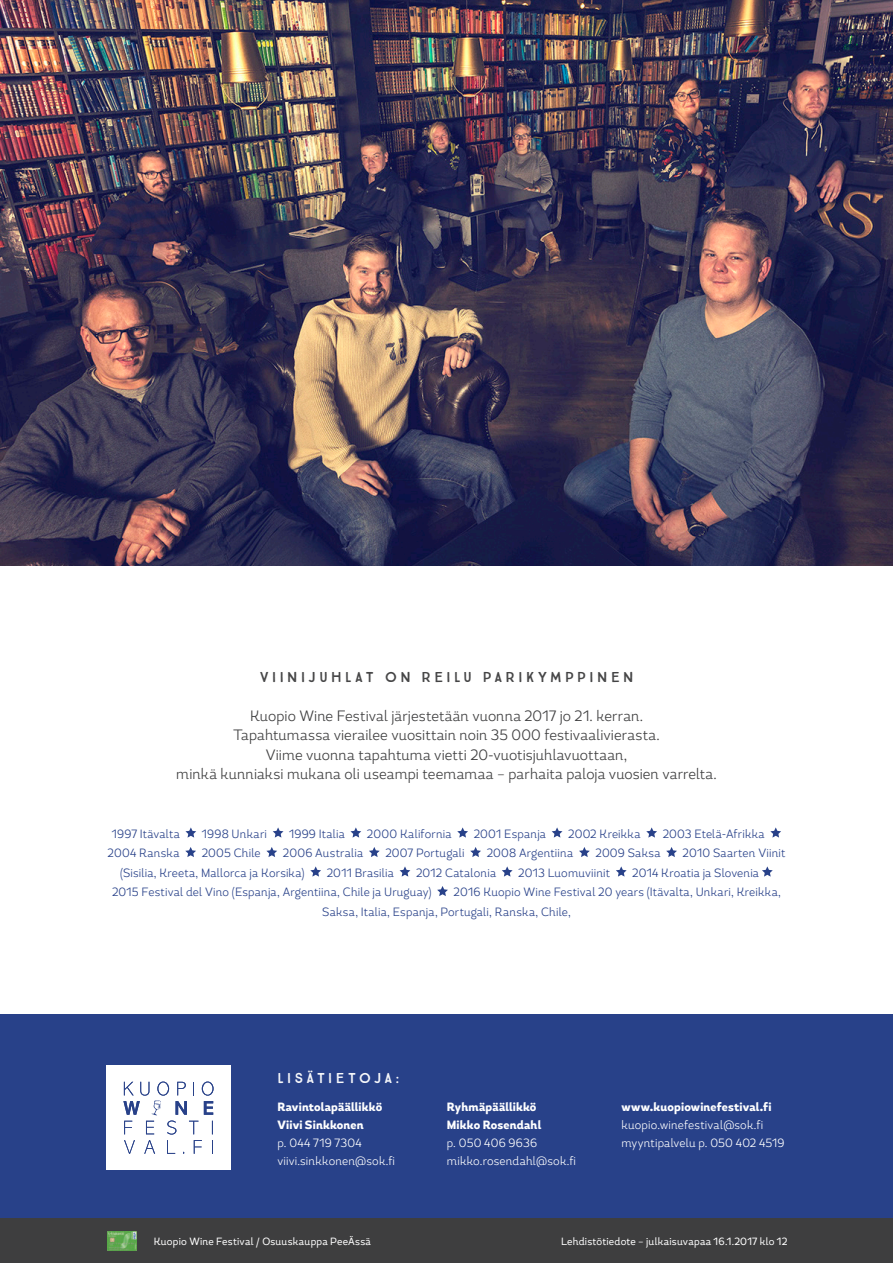
<style>
.page{position:relative;width:893px;height:1263px;background:#fff}
.page>*{position:absolute;margin:0;border:0;box-sizing:border-box;transform-origin:0 0}
.t1{font:300 15px "Magallanes Cond";letter-spacing:.005em;color:#3e3e3f}
.t2{font:14.4px "True North Textures Four";letter-spacing:.23em;color:#3e3e3f}
.t3{font:14.4px "True North Textures Four";letter-spacing:.21em;color:#fff}
.t4{font:300 12px/19.5px "Magallanes Cond";letter-spacing:.015em;color:#284189}
.t5{font:300 12px "Magallanes Cond";letter-spacing:.015em;color:#fff}
.t6{font:800 12px "Magallanes Cond";letter-spacing:.015em;color:#fff}
.t7{font:10.5px "Magallanes Cond";letter-spacing:.02em;color:#fff}
</style>
<div class="page">
<div style="left:0;top:1015px;width:893px;height:203px;background:#284189"></div>
<div style="left:106px;top:1066px;width:125px;height:104px;background:#fff"></div>
<svg style="left:123px;top:1081px;width:91px;height:53px"></svg>
<svg style="left:124px;top:1140px;width:11px;height:14px"></svg>
<svg style="left:212px;top:1140px;width:1px;height:14px"></svg>
<svg style="left:194px;top:1140px;width:8px;height:14px"></svg>
<svg style="left:167px;top:1140px;width:8px;height:14px"></svg>
<svg style="left:144px;top:1140px;width:11px;height:14px"></svg>
<svg style="left:185px;top:827px;width:11px;height:11px"></svg>
<svg style="left:273px;top:827px;width:10px;height:11px"></svg>
<svg style="left:350px;top:827px;width:11px;height:11px"></svg>
<svg style="left:457px;top:827px;width:11px;height:11px"></svg>
<svg style="left:552px;top:827px;width:10px;height:11px"></svg>
<svg style="left:646px;top:827px;width:11px;height:11px"></svg>
<svg style="left:770px;top:827px;width:11px;height:11px"></svg>
<svg style="left:185px;top:847px;width:11px;height:10px"></svg>
<svg style="left:266px;top:847px;width:11px;height:10px"></svg>
<svg style="left:369px;top:847px;width:11px;height:10px"></svg>
<svg style="left:470px;top:847px;width:11px;height:10px"></svg>
<svg style="left:579px;top:847px;width:11px;height:10px"></svg>
<svg style="left:666px;top:847px;width:11px;height:10px"></svg>
<svg style="left:310px;top:866px;width:11px;height:11px"></svg>
<svg style="left:400px;top:866px;width:10px;height:11px"></svg>
<svg style="left:502px;top:866px;width:11px;height:11px"></svg>
<svg style="left:616px;top:866px;width:11px;height:11px"></svg>
<svg style="left:762px;top:866px;width:11px;height:11px"></svg>
<svg style="left:437px;top:886px;width:11px;height:10px"></svg>
<div style="left:0;top:1218px;width:893px;height:45px;background:#3e3e3f"></div>
<img style="left:107px;top:1231px;width:30px;height:19px">
<img style="left:0;top:0;width:893px;height:566px">
<p class="t2" style="left:260px;top:668px;width:375px">VIINIJUHLAT ON REILU PARIKYMPPINEN</p>
<p class="t1" style="left:250px;top:706px;width:395px">Kuopio Wine Festival järjestetään vuonna 2017 jo 21. kerran.</p>
<p class="t1" style="left:233px;top:725px;width:428px">Tapahtumassa vierailee vuosittain noin 35 000 festivaalivierasta.</p>
<p class="t1" style="left:266px;top:745px;width:363px">Viime vuonna tapahtuma vietti 20-vuotisjuhlavuottaan,</p>
<p class="t1" style="left:176px;top:764px;width:542px">minkä kunniaksi mukana oli useampi teemamaa – parhaita paloja vuosien varrelta.</p>
<p class="t4" style="left:112px;top:824px;width:69px">1997 Itävalta</p>
<p class="t4" style="left:202px;top:824px;width:67px">1998 Unkari</p>
<p class="t4" style="left:289px;top:824px;width:57px">1999 Italia</p>
<p class="t4" style="left:367px;top:824px;width:86px">2000 Kalifornia</p>
<p class="t4" style="left:474px;top:824px;width:74px">2001 Espanja</p>
<p class="t4" style="left:568px;top:824px;width:74px">2002 Kreikka</p>
<p class="t4" style="left:663px;top:824px;width:103px">2003 Etelä-Afrikka</p>
<p class="t4" style="left:108px;top:843px;width:74px">2004 Ranska</p>
<p class="t4" style="left:202px;top:843px;width:60px">2005 Chile</p>
<p class="t4" style="left:283px;top:843px;width:82px">2006 Australia</p>
<p class="t4" style="left:385px;top:843px;width:81px">2007 Portugali</p>
<p class="t4" style="left:487px;top:843px;width:88px">2008 Argentiina</p>
<p class="t4" style="left:595px;top:843px;width:67px">2009 Saksa</p>
<p class="t4" style="left:683px;top:843px;width:104px">2010 Saarten Viinit</p>
<p class="t4" style="left:120px;top:863px;width:186px">(Sisilia, Kreeta, Mallorca ja Korsika)</p>
<p class="t4" style="left:327px;top:863px;width:69px">2011 Brasilia</p>
<p class="t4" style="left:416px;top:863px;width:82px">2012 Catalonia</p>
<p class="t4" style="left:518px;top:863px;width:93px">2013 Luomuviinit</p>
<p class="t4" style="left:632px;top:863px;width:128px">2014 Kroatia ja Slovenia</p>
<p class="t4" style="left:112px;top:882px;width:321px">2015 Festival del Vino (Espanja, Argentiina, Chile ja Uruguay)</p>
<p class="t4" style="left:322px;top:882px;width:460px;text-indent:131px">2016 Kuopio Wine Festival 20 years (Itävalta, Unkari, Kreikka,<br>Saksa, Italia, Espanja, Portugali, Ranska, Chile,</p>
<p class="t3" style="left:277px;top:1069px;width:123px">LISÄTIETOJA:</p>
<p class="t6" style="left:277px;top:1099px;width:106px">Ravintolapäällikkö</p>
<p class="t6" style="left:277px;top:1117px;width:88px">Viivi Sinkkonen</p>
<p class="t5" style="left:277px;top:1135px;width:86px">p. 044 719 7304</p>
<p class="t5" style="left:277px;top:1153px;width:119px">viivi.sinkkonen@sok.fi</p>
<p class="t6" style="left:447px;top:1099px;width:91px">Ryhmäpäällikkö</p>
<p class="t6" style="left:447px;top:1117px;width:96px">Mikko Rosendahl</p>
<p class="t5" style="left:447px;top:1135px;width:92px">p. 050 406 9636</p>
<p class="t5" style="left:447px;top:1153px;width:131px">mikko.rosendahl@sok.fi</p>
<p class="t6" style="left:621px;top:1099px;width:151px">www.kuopiowinefestival.fi</p>
<p class="t5" style="left:621px;top:1117px;width:143px">kuopio.winefestival@sok.fi</p>
<p class="t5" style="left:621px;top:1135px;width:164px">myyntipalvelu p. 050 402 4519</p>
<p class="t7" style="left:154px;top:1234px;width:219px">Kuopio Wine Festival / Osuuskauppa PeeÄssä</p>
<p class="t7" style="left:561px;top:1234px;width:228px">Lehdistötiedote – julkaisuvapaa 16.1.2017 klo 12</p>
</div>
